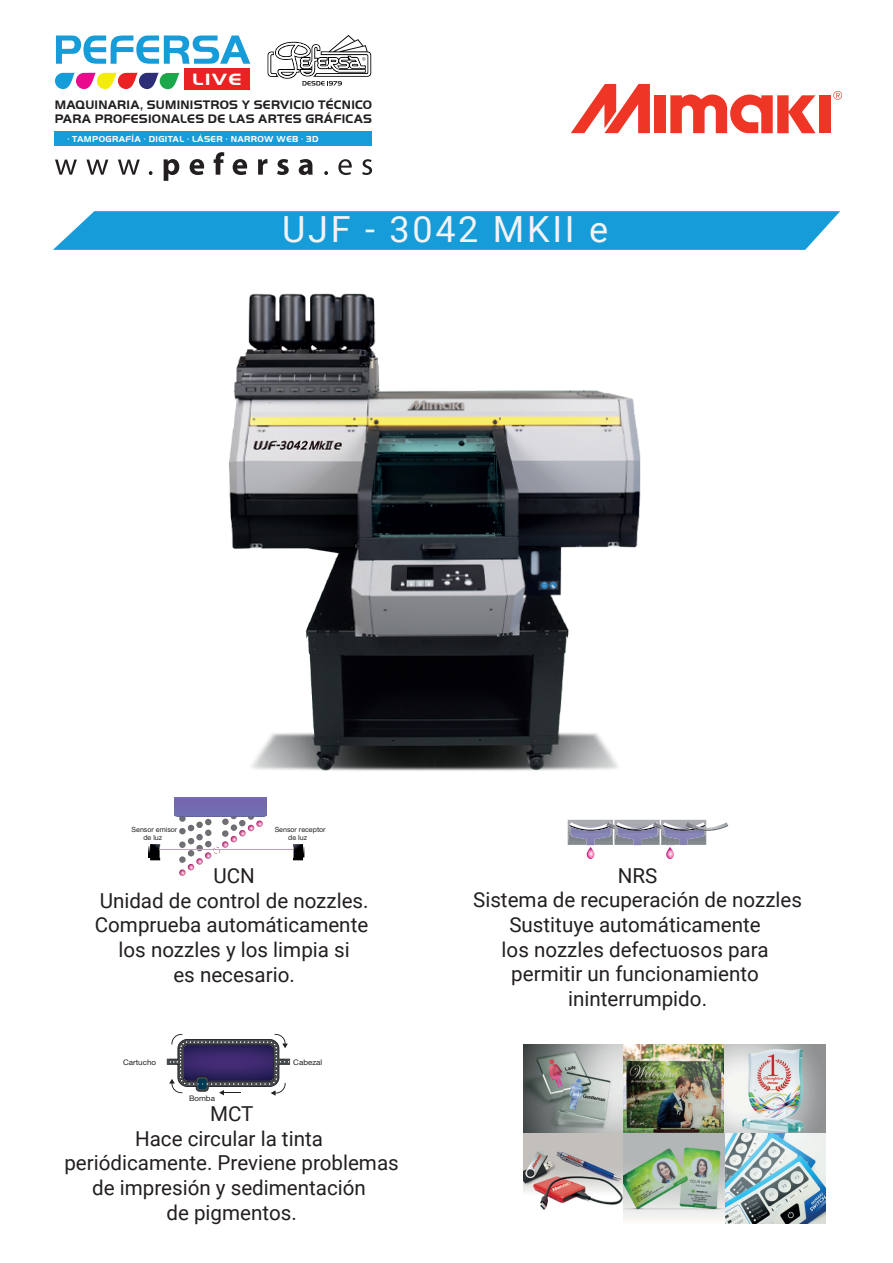
<style>
.page{position:relative;width:893px;height:1263px;background:#fff}
.page>*{position:absolute;margin:0;border:0;box-sizing:border-box;transform-origin:0 0}
.t1{font:36px "Roboto";letter-spacing:.075em;color:#f2f3f4}
.t2{font:20.55px/24.8px "Roboto";color:#231f20;text-align:center}
.t3{font:700 16.95px "Handel Got D";color:#fff;scale:1.26 1}
.t4{font:700 12.75px "Handel Got D";letter-spacing:.02em;color:#231f20}
.t5{font:700 8.85px "Handel Got D";letter-spacing:.04em;color:#fff}
.t6{font:7.65px "Helvetica Neue LT Std";color:#231f20;scale:1.04 1}
.t7{font:7.05px/7.5px "Helvetica Neue LT Std";color:#231f20;text-align:center}
</style>
<div class="page">
<div style="left:185px;top:69px;width:65px;height:21px;background:#eb2223"></div>
<div style="left:54px;top:131px;width:318px;height:15px;background:#169cd8"></div>
<svg style="left:55px;top:160px;width:22px;height:15px"></svg>
<svg style="left:86px;top:160px;width:22px;height:15px"></svg>
<svg style="left:118px;top:160px;width:22px;height:15px"></svg>
<svg style="left:149px;top:171px;width:3px;height:4px"></svg>
<svg style="left:164px;top:159px;width:15px;height:22px"></svg>
<svg style="left:190px;top:159px;width:14px;height:16px"></svg>
<svg style="left:214px;top:152px;width:10px;height:23px"></svg>
<svg style="left:233px;top:159px;width:14px;height:16px"></svg>
<svg style="left:258px;top:159px;width:9px;height:16px"></svg>
<svg style="left:277px;top:159px;width:12px;height:16px"></svg>
<svg style="left:299px;top:159px;width:14px;height:16px"></svg>
<svg style="left:324px;top:171px;width:4px;height:4px"></svg>
<svg style="left:338px;top:159px;width:14px;height:16px"></svg>
<svg style="left:362px;top:159px;width:10px;height:16px"></svg>
<svg style="left:268px;top:35px;width:103px;height:51px"></svg>
<svg style="left:56px;top:35px;width:194px;height:29px"></svg>
<svg style="left:55px;top:73px;width:124px;height:16px"></svg>
<svg style="left:53px;top:211px;width:787px;height:39px"></svg>
<svg style="left:571px;top:84px;width:79px;height:49px"></svg>
<div style="left:819px;top:95px;width:11px;height:38px;background:#ef3626"></div>
<div style="left:654px;top:95px;width:12px;height:38px;background:#ef3626"></div>
<svg style="left:670px;top:94px;width:146px;height:39px"></svg>
<svg style="left:833px;top:91px;width:9px;height:9px"></svg>
<svg style="left:167px;top:1034px;width:123px;height:62px"></svg>
<svg style="left:179px;top:842px;width:56px;height:34px"></svg>
<svg style="left:293px;top:844px;width:11px;height:16px"></svg>
<svg style="left:149px;top:844px;width:11px;height:16px"></svg>
<hr style="left:160px;top:849px;width:133px;height:1px;background:#bfba34">
<svg style="left:587px;top:845px;width:7px;height:14px"></svg>
<img style="left:568px;top:842px;width:50px;height:3px">
<img style="left:571px;top:842px;width:40px;height:3px">
<img style="left:658px;top:842px;width:48px;height:3px">
<img style="left:618px;top:842px;width:40px;height:3px">
<svg style="left:666px;top:845px;width:8px;height:14px"></svg>
<img style="left:664px;top:842px;width:40px;height:3px">
<img style="left:174px;top:293px;width:555px;height:549px">
<img style="left:523px;top:1044px;width:303px;height:179px">
<p class="t3" style="left:192px;top:70px;width:41px">LIVE</p>
<p class="t4" style="left:55px;top:97px;width:319px">MAQUINARIA, SUMINISTROS Y SERVICIO TÉCNICO</p>
<p class="t4" style="left:55px;top:112px;width:319px">PARA PROFESIONALES DE LAS ARTES GRÁFICAS</p>
<p class="t5" style="left:67px;top:134px;width:253px">· TAMPOGRAFÍA · DIGITAL · LÁSER · NARROW WEB · 3D</p>
<h1 class="t1" style="left:282px;top:204px;width:327px">UJF - 3042 MKII e</h1>
<p class="t7" style="left:132px;top:826px;width:47px">Sensor emisor de luz</p>
<p class="t7" style="left:288px;top:826px;width:39px;text-align:left;text-indent:-14px">Sensor receptor de luz</p>
<p class="t2" style="left:95px;top:862px;width:275px">UCN<br>Unidad de control de nozzles.<br>Comprueba automáticamente los nozzles y los limpia si<br>es necesario.</p>
<p class="t2" style="left:473px;top:862px;width:330px">NRS<br>Sistema de recuperación de nozzles<br>Sustituye automáticamente<br>los nozzles defectuosos para permitir un funcionamiento ininterrumpido.</p>
<p class="t6" style="left:123px;top:1057px;width:33px">Cartucho</p>
<p class="t6" style="left:293px;top:1057px;width:29px">Cabezal</p>
<p class="t6" style="left:189px;top:1094px;width:26px">Bomba</p>
<p class="t2" style="left:64px;top:1100px;width:336px">MCT<br>Hace circular la tinta periódicamente. Previene problemas de impresión y sedimentación<br>de pigmentos.</p>
</div>
